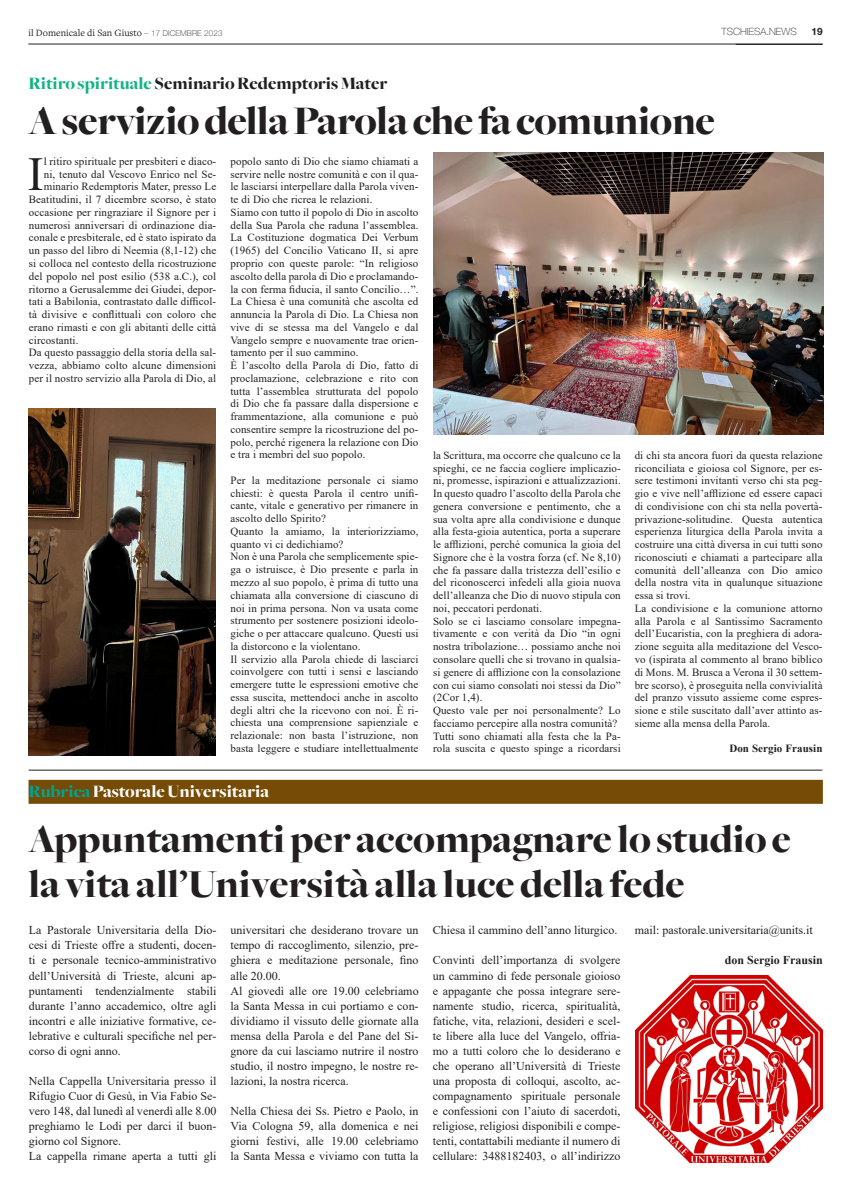
<style>
.page{position:relative;width:851px;height:1191px;background:#fff}
.page>*{position:absolute;margin:0;border:0;box-sizing:border-box;transform-origin:0 0}
.t1{font:47.3px "Times New Roman";color:#231f20}
.t2{font:900 42px "Freight Big";letter-spacing:-.01em;color:#231f20}
.t3{font:900 41px/45px "Freight Big";color:#231f20}
.t4{font:900 18px "Freight Big";color:#231f20}
.t5{font:900 18px "Freight Big";color:#fff}
.t6{font:12px/15px "Times New Roman";color:#231f20;text-align:justify}
.t7{font:700 12px "Times New Roman";color:#231f20}
.t8{font:11px/12.8px "Times New Roman";letter-spacing:.01em;color:#231f20;text-align:justify}
.t9{font:700 11px "Times New Roman";letter-spacing:.01em;color:#231f20}
.t10{font:10px "Freight Text Pro";color:#231f20}
.t11{font:100 10px "Helvetica Neue LT Std";color:#231f20}
.t12{font:700 10px "Helvetica Neue LT Std";color:#231f20}
.s1{font-family:"Helvetica Neue LT Std";font-weight:100;font-size:8px}
.s2{color:#12b385}
.s3{color:#00a393}
</style>
<div class="page">
<hr style="left:28px;top:44px;width:794px;height:1px;background:#231f20">
<img style="left:433px;top:152px;width:389px;height:282px">
<img style="left:28px;top:408px;width:188px;height:347px">
<img style="left:635px;top:975px;width:187px;height:187px">
<div style="left:29px;top:780px;width:793px;height:24px;background:#764b05"></div>
<hr style="left:29px;top:770px;width:793px;height:1px;background:#231f20">
<p class="t10" style="left:28px;top:26px;width:196px">il Domenicale di San Giusto <span class="s1">– 17 DICEMBRE 2023</span></p>
<p class="t11" style="left:721px;top:26px;width:77px">TSCHIESA.NEWS</p>
<p class="t12" style="left:811px;top:26px;width:13px">19</p>
<p class="t4" style="left:28px;top:74px;width:360px"><span class="s2">Ritiro spirituale</span> Seminario Redemptoris Mater</p>
<p class="t2" style="left:28px;top:97px;width:688px">A servizio della Parola che fa comunione</p>
<p class="t1" style="left:28px;top:141px;width:17px">I</p>
<p class="t8" style="left:44px;top:154px;width:174px">l ritiro spirituale per presbiteri e diaco-</p>
<p class="t8" style="left:230px;top:154px;width:189px">popolo santo di Dio che siamo chiamati a servire nelle nostre comunità e con il qua&shy;le lasciarsi interpellare dalla Parola viven&shy;te di Dio che ricrea le relazioni.</p>
<p class="t8" style="left:230px;top:205px;width:189px">Siamo con tutto il popolo di Dio in ascolto della Sua Parola che raduna l’assemblea.<br>La Costituzione dogmatica Dei Verbum (1965) del Concilio Vaticano II, si apre proprio con queste parole: “In religioso ascolto della parola di Dio e proclamando&shy;la con ferma fiducia, il santo Concilio…”.</p>
<p class="t8" style="left:230px;top:295px;width:189px">La Chiesa è una comunità che ascolta ed annuncia la Parola di Dio. La Chiesa non vive di se stessa ma del Vangelo e dal Vangelo sempre e nuovamente trae orien&shy;tamento per il suo cammino.</p>
<p class="t8" style="left:230px;top:359px;width:189px">È l’ascolto della Parola di Dio, fatto di proclamazione, celebrazione e rito con tutta l’assemblea strutturata del popolo di Dio che fa passare dalla dispersione e frammentazione, alla comunione e può consentire sempre la ricostruzione del po&shy;polo, perché rigenera la relazione con Dio e tra i membri del suo popolo.</p>
<p class="t8" style="left:230px;top:473px;width:189px">Per la meditazione personale ci siamo chiesti: è questa Parola il centro unifi&shy;cante, vitale e generativo per rimanere in ascolto dello Spirito?</p>
<p class="t8" style="left:230px;top:524px;width:189px">Quanto la amiamo, la interiorizziamo, quanto vi ci dedichiamo?</p>
<p class="t8" style="left:230px;top:550px;width:189px">Non è una Parola che semplicemente spie&shy;ga o istruisce, è Dio presente e parla in mezzo al suo popolo, è prima di tutto una chiamata alla conversione di ciascuno di noi in prima persona. Non va usata come strumento per sostenere posizioni ideolo&shy;giche o per attaccare qualcuno. Questi usi la distorcono e la violentano.</p>
<p class="t8" style="left:230px;top:652px;width:189px">Il servizio alla Parola chiede di lasciarci coinvolgere con tutti i sensi e lasciando emergere tutte le espressioni emotive che essa suscita, mettendoci anche in ascolto degli altri che la ricevono con noi. È ri&shy;chiesta una comprensione sapienziale e relazionale: non basta l’istruzione, non basta leggere e studiare intellettualmente</p>
<p class="t8" style="left:44px;top:167px;width:174px">ni, tenuto dal Vescovo Enrico nel Se-</p>
<p class="t8" style="left:44px;top:180px;width:174px">minario Redemptoris Mater, presso Le</p>
<p class="t8" style="left:29px;top:193px;width:189px">Beatitudini, il 7 dicembre scorso, è stato</p>
<p class="t8" style="left:29px;top:205px;width:189px">occasione per ringraziare il Signore per i</p>
<p class="t8" style="left:29px;top:218px;width:189px">numerosi anniversari di ordinazione dia-</p>
<p class="t8" style="left:29px;top:231px;width:189px">conale e presbiterale, ed è stato ispirato da</p>
<p class="t8" style="left:29px;top:244px;width:189px">un passo del libro di Neemia (8,1-12) che</p>
<p class="t8" style="left:29px;top:256px;width:189px">si colloca nel contesto della ricostruzione</p>
<p class="t8" style="left:29px;top:269px;width:189px">del popolo nel post esilio (538 a.C.), col</p>
<p class="t8" style="left:29px;top:282px;width:189px">ritorno a Gerusalemme dei Giudei, depor-</p>
<p class="t8" style="left:29px;top:295px;width:189px">tati a Babilonia, contrastato dalle difficol-</p>
<p class="t8" style="left:29px;top:307px;width:189px">tà divisive e conflittuali con coloro che</p>
<p class="t8" style="left:29px;top:320px;width:189px">erano rimasti e con gli abitanti delle città</p>
<p class="t8" style="left:29px;top:333px;width:51px">circostanti.</p>
<p class="t8" style="left:29px;top:346px;width:189px">Da questo passaggio della storia della sal&shy;vezza, abbiamo colto alcune dimensioni per il nostro servizio alla Parola di Dio, al</p>
<p class="t8" style="left:433px;top:448px;width:189px">la Scrittura, ma occorre che qualcuno ce la spieghi, ce ne faccia cogliere implicazio&shy;ni, promesse, ispirazioni e attualizzazioni.</p>
<p class="t8" style="left:433px;top:487px;width:189px">In questo quadro l’ascolto della Parola che genera conversione e pentimento, che a sua volta apre alla condivisione e dunque alla festa-gioia autentica, porta a superare le afflizioni, perché comunica la gioia del Signore che è la vostra forza (cf. Ne 8,10) che fa passare dalla tristezza dell’esilio e del riconoscerci infedeli alla gioia nuova dell’alleanza che Dio di nuovo stipula con noi, peccatori perdonati.</p>
<p class="t8" style="left:433px;top:614px;width:189px">Solo se ci lasciamo consolare impegna&shy;tivamente e con verità da Dio “in ogni nostra tribolazione… possiamo anche noi consolare quelli che si trovano in qualsia&shy;si genere di afflizione con la consolazione con cui siamo consolati noi stessi da Dio” (2Cor 1,4).</p>
<p class="t8" style="left:433px;top:703px;width:189px">Questo vale per noi personalmente? Lo facciamo percepire alla nostra comunità?</p>
<p class="t8" style="left:433px;top:729px;width:189px">Tutti sono chiamati alla festa che la Pa&shy;rola suscita e questo spinge a ricordarsi</p>
<p class="t8" style="left:634px;top:448px;width:189px">di chi sta ancora fuori da questa relazione riconciliata e gioiosa col Signore, per es&shy;sere testimoni invitanti verso chi sta peg&shy;gio e vive nell’afflizione ed essere capaci di condivisione con chi sta nella povertà&shy;privazione-solitudine. Questa autentica esperienza liturgica della Parola invita a costruire una città diversa in cui tutti sono riconosciuti e chiamati a partecipare alla comunità dell’alleanza con Dio amico della nostra vita in qualunque situazione essa si trovi.</p>
<p class="t8" style="left:634px;top:601px;width:189px">La condivisione e la comunione attorno alla Parola e al Santissimo Sacramento dell’Eucaristia, con la preghiera di adora&shy;zione seguita alla meditazione del Vesco&shy;vo (ispirata al commento al brano biblico di Mons. M. Brusca a Verona il 30 settem&shy;bre scorso), è proseguita nella convivialità del pranzo vissuto assieme come espres&shy;sione e stile suscitato dall’aver attinto as&shy;sieme alla mensa della Parola.</p>
<p class="t9" style="left:729px;top:740px;width:95px">Don Sergio Frausin</p>
<p class="t5" style="left:28px;top:781px;width:242px"><span class="s3">Rubrica</span>Pastorale Universitaria</p>
<p class="t3" style="left:28px;top:817px;width:764px">Appuntamenti per accompagnare lo studio e la vita all’Università alla luce della fede</p>
<p class="t6" style="left:29px;top:922px;width:189px">La Pastorale Universitaria della Dio&shy;cesi di Trieste offre a studenti, docen&shy;ti e personale tecnico-amministrativo dell’Università di Trieste, alcuni ap&shy;puntamenti tendenzialmente stabili durante l’anno accademico, oltre agli incontri e alle iniziative formative, ce&shy;lebrative e culturali specifiche nel per&shy;corso di ogni anno.</p>
<p class="t6" style="left:29px;top:1072px;width:189px">Nella Cappella Universitaria presso il Rifugio Cuor di Gesù, in Via Fabio Se&shy;vero 148, dal lunedì al venerdì alle 8.00 preghiamo le Lodi per darci il buon&shy;giorno col Signore.</p>
<p class="t6" style="left:29px;top:1147px;width:189px">La cappella rimane aperta a tutti gli</p>
<p class="t6" style="left:230px;top:922px;width:189px">universitari che desiderano trovare un tempo di raccoglimento, silenzio, pre&shy;ghiera e meditazione personale, fino alle 20.00.</p>
<p class="t6" style="left:230px;top:982px;width:189px">Al giovedì alle ore 19.00 celebriamo la Santa Messa in cui portiamo e con&shy;dividiamo il vissuto delle giornate alla mensa della Parola e del Pane del Si&shy;gnore da cui lasciamo nutrire il nostro studio, il nostro impegno, le nostre re&shy;lazioni, la nostra ricerca.</p>
<p class="t6" style="left:230px;top:1102px;width:189px">Nella Chiesa dei Ss. Pietro e Paolo, in Via Cologna 59, alla domenica e nei giorni festivi, alle 19.00 celebriamo la Santa Messa e viviamo con tutta la</p>
<p class="t6" style="left:432px;top:922px;width:186px">Chiesa il cammino dell’anno liturgico.</p>
<p class="t6" style="left:432px;top:952px;width:189px">Convinti dell’importanza di svolgere un cammino di fede personale gioioso e appagante che possa integrare sere&shy;namente studio, ricerca, spiritualità, fatiche, vita, relazioni, desideri e scel&shy;te libere alla luce del Vangelo, offria&shy;mo a tutti coloro che lo desiderano e che operano all’Università di Trieste una proposta di colloqui, ascolto, ac&shy;compagnamento spirituale personale e confessioni con l’aiuto di sacerdoti, religiose, religiosi disponibili e compe&shy;tenti, contattabili mediante il numero di cellulare: 3488182403, o all’indirizzo</p>
<p class="t6" style="left:634px;top:922px;width:180px">mail: pastorale.universitaria@units.it</p>
<p class="t7" style="left:724px;top:951px;width:100px">don Sergio Frausin</p>
</div>
